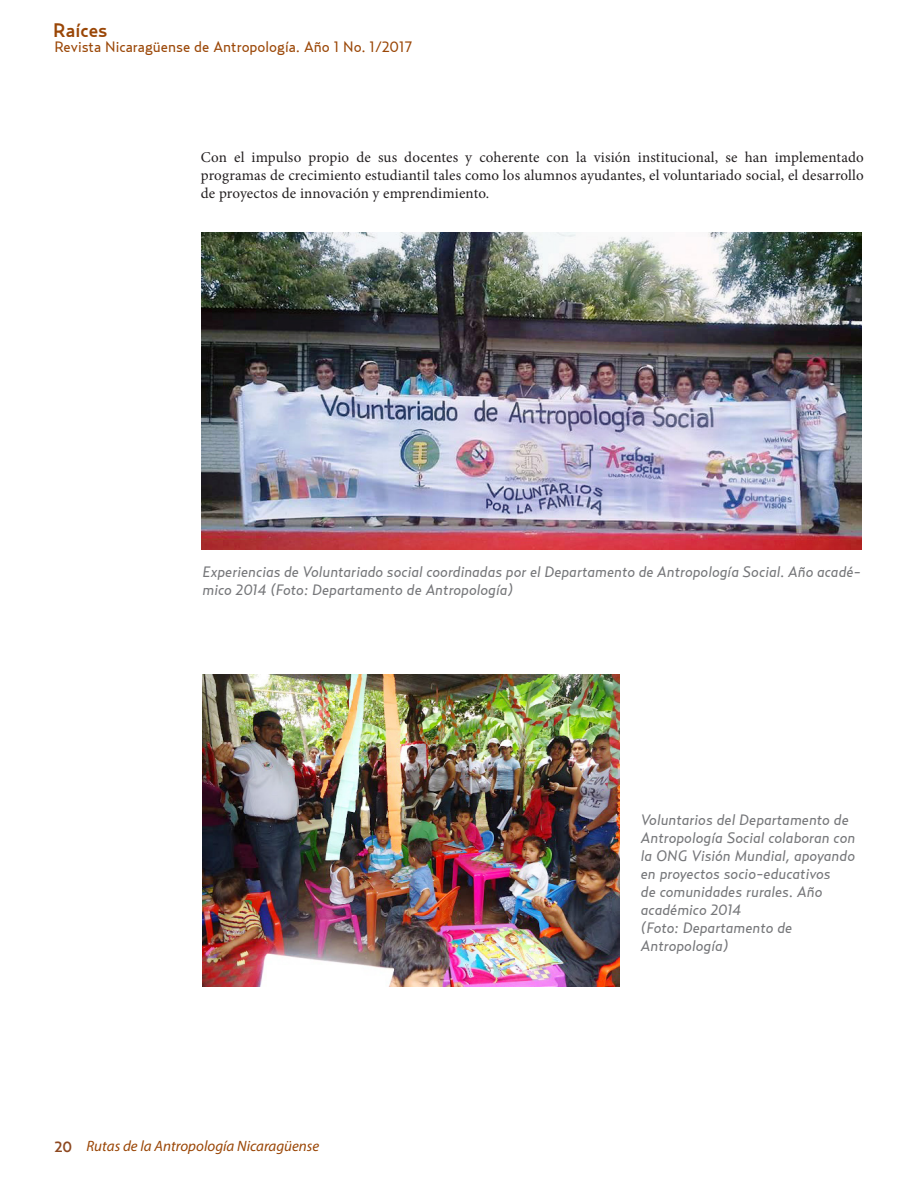
<style>
.page{position:relative;width:918px;height:1188px;background:#fff}
.page>*{position:absolute;margin:0;border:0;box-sizing:border-box;transform-origin:0 0}
.t1{font:500 19.5px "Relay";color:#9a4606}
.t2{font:italic 15px/18px "Relay";color:#757679}
.CUERPO_DE_TEXTO{font:15px/18px "Minion Pro";letter-spacing:.01em;color:#231f20;text-align:justify}
.t3{font:15px "Relay";color:#9a4606}
.t4{font:italic 15px "Myriad Pro";color:#9a4606}
.t5{font:500 15px "Relay";color:#8d4820}
</style>
<div class="page">
<img style="left:201px;top:232px;width:660px;height:317px">
<img style="left:203px;top:674px;width:416px;height:313px">
<h1 class="t1" style="left:53px;top:19px;width:56px">Raíces</h1>
<p class="t3" style="left:54px;top:38px;width:359px">Revista Nicaragüense de Antropología. Año 1 No. 1/2017</p>
<p class="CUERPO_DE_TEXTO" style="left:201px;top:148px;width:665px">Con el impulso propio de sus docentes y coherente con la visión institucional, se han implementado programas de crecimiento estudiantil tales como los alumnos ayudantes, el voluntariado social, el desarrollo de proyectos de innovación y emprendimiento.</p>
<p class="t2" style="left:203px;top:563px;width:660px">Experiencias de Voluntariado social coordinadas por el Departamento de Antropología Social. Año acadé&shy;mico 2014 (Foto: Departamento de Antropología)</p>
<p class="t5" style="left:55px;top:1138px;width:19px">20</p>
<p class="t4" style="left:87px;top:1137px;width:234px">Rutas de la Antropología Nicaragüense</p>
<p class="t2" style="left:641px;top:811px;width:216px">Voluntarios del Departamento de<br>Antropología Social colaboran con la ONG Visión Mundial, apoyando en proyectos socio-educativos<br>de comunidades rurales. Año académico 2014</p>
<p class="t2" style="left:641px;top:919px;width:153px">(Foto: Departamento de<br>Antropología)</p>
</div>
